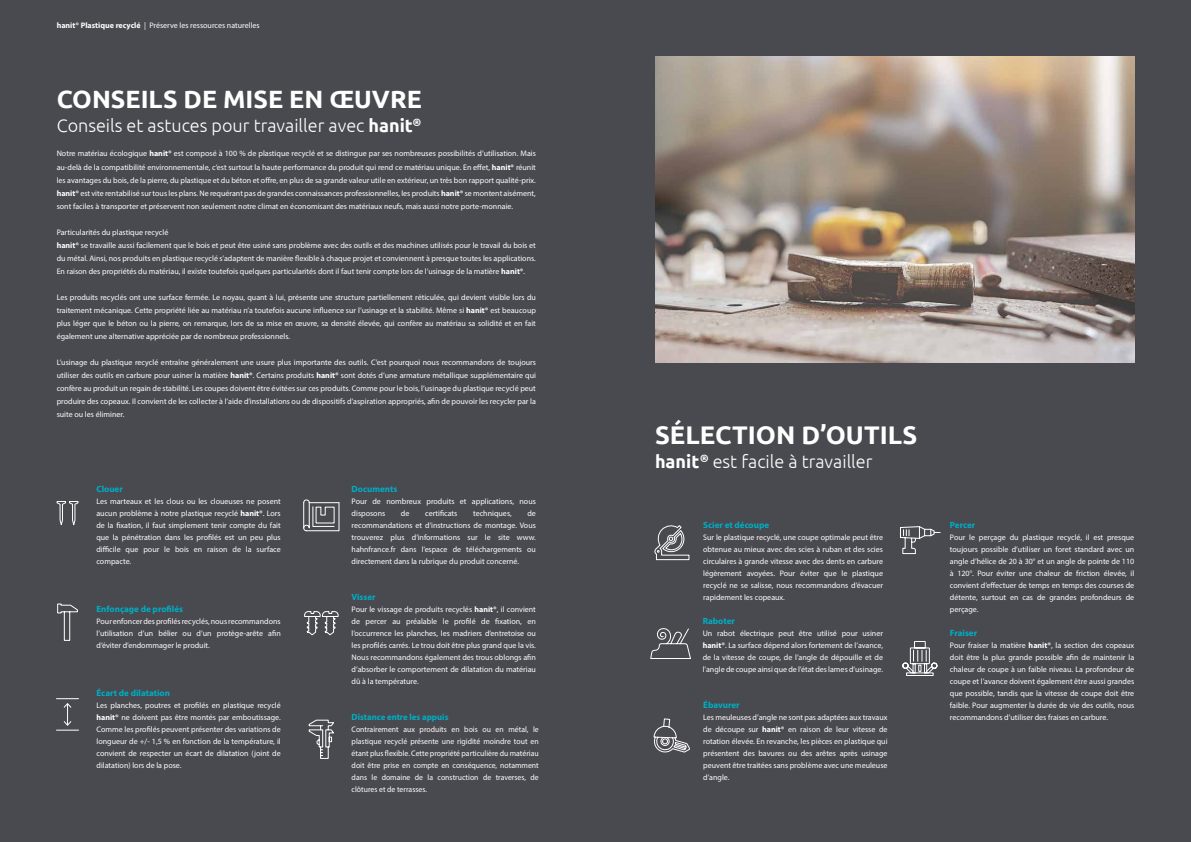
<style>
.page{position:relative;width:1191px;height:842px;background:#fff}
.page>*{position:absolute;margin:0;border:0;box-sizing:border-box;transform-origin:0 0}
.t1{font:700 25.5px "Ubuntu";color:#fff}
.t2{font:700 25px "Ubuntu";color:#fff}
.t3{font:300 18px "Ubuntu";color:#fff}
.t4{font:700 9px "Myriad Pro";color:#00aec3}
.t5{font:8px/12px "Myriad Pro";color:#fff;text-align:justify}
.s1{font-weight:700}
</style>
<div class="page">
<div style="left:0;top:0;width:595px;height:842px;background:#494950"></div>
<svg style="left:56px;top:698px;width:23px;height:33px"></svg>
<svg style="left:303px;top:499px;width:36px;height:32px"></svg>
<svg style="left:304px;top:611px;width:35px;height:24px"></svg>
<svg style="left:57px;top:603px;width:21px;height:38px"></svg>
<svg style="left:56px;top:501px;width:23px;height:24px"></svg>
<svg style="left:308px;top:719px;width:26px;height:40px"></svg>
<div style="left:595px;top:0;width:596px;height:842px;background:#494950"></div>
<img style="left:655px;top:57px;width:479px;height:306px">
<svg style="left:654px;top:525px;width:35px;height:35px"></svg>
<svg style="left:900px;top:526px;width:40px;height:28px"></svg>
<svg style="left:653px;top:718px;width:37px;height:35px"></svg>
<svg style="left:902px;top:641px;width:35px;height:35px"></svg>
<svg style="left:650px;top:628px;width:41px;height:31px"></svg>
<p class="t5" style="left:57px;top:19px;width:205px"><span class="s1">hanit® Plastique recyclé</span> | Préserve les ressources naturelles</p>
<h2 class="t2" style="left:57px;top:84px;width:366px">CONSEILS DE MISE EN ŒUVRE</h2>
<h3 class="t3" style="left:57px;top:114px;width:366px">Conseils et astuces pour travailler avec <span class="s1">hanit</span><sup>®</sup></h3>
<p class="t5" style="left:57px;top:147px;width:481px;line-height:13px">Notre matériau écologique <span class="s1">hanit®</span> est composé à 100 % de plastique recyclé et se distingue par ses nombreuses possibilités d’utilisation. Mais au-delà de la compatibilité environnementale, c’est surtout la haute performance du produit qui rend ce matériau unique. En effet, <span class="s1">hanit®</span> réunit les avantages du bois, de la pierre, du plastique et du béton et offre, en plus de sa grande valeur utile en extérieur, un très bon rapport qualité-prix. <span class="s1">hanit®</span> est vite rentabilisé sur tous les plans. Ne requérant pas de grandes connaissances professionnelles, les produits <span class="s1">hanit®</span> se montent aisément, sont faciles à transporter et préservent non seulement notre climat en économisant des matériaux neufs, mais aussi notre porte-monnaie.</p>
<p class="t5" style="left:57px;top:225px;width:481px;line-height:13px;text-align:left">Particularités du plastique recyclé<br><span class="s1">hanit®</span> se travaille aussi facilement que le bois et peut être usiné sans problème avec des outils et des machines utilisés pour le travail du bois et du métal. Ainsi, nos produits en plastique recyclé s’adaptent de manière flexible à chaque projet et conviennent à presque toutes les applications.<br>En raison des propriétés du matériau, il existe toutefois quelques particularités dont il faut tenir compte lors de l’usinage de la matière <span class="s1">hanit®</span>.</p>
<p class="t5" style="left:57px;top:290px;width:481px;line-height:13px">Les produits recyclés ont une surface fermée. Le noyau, quant à lui, présente une structure partiellement réticulée, qui devient visible lors du traitement mécanique. Cette propriété liée au matériau n’a toutefois aucune influence sur l’usinage et la stabilité. Même si <span class="s1">hanit®</span> est beaucoup plus léger que le béton ou la pierre, on remarque, lors de sa mise en œuvre, sa densité élevée, qui confère au matériau sa solidité et en fait également une alternative appréciée par de nombreux professionnels.</p>
<p class="t5" style="left:57px;top:355px;width:481px;line-height:13px">L’usinage du plastique recyclé entraîne généralement une usure plus importante des outils. C’est pourquoi nous recommandons de toujours utiliser des outils en carbure pour usiner la matière <span class="s1">hanit®</span>. Certains produits <span class="s1">hanit®</span> sont dotés d’une armature métallique supplémentaire qui confère au produit un regain de stabilité. Les coupes doivent être évitées sur ces produits. Comme pour le bois, l’usinage du plastique recyclé peut produire des copeaux. Il convient de les collecter à l’aide d’installations ou de dispositifs d’aspiration appropriés, afin de pouvoir les recycler par la suite ou les éliminer.</p>
<p class="t4" style="left:96px;top:483px;width:28px">Clouer</p>
<p class="t5" style="left:96px;top:495px;width:186px">Les marteaux et les clous ou les cloueuses ne posent aucun problème à notre plastique recyclé <span class="s1">hanit®</span>. Lors de la fixation, il faut simplement tenir compte du fait que la pénétration dans les profilés est un peu plus difficile que pour le bois en raison de la surface compacte.</p>
<p class="t4" style="left:96px;top:603px;width:88px">Enfonçage de profilés</p>
<p class="t5" style="left:96px;top:615px;width:186px">Pour enfoncer des profilés recyclés, nous recommandons l’utilisation d’un bélier ou d’un protège-arête afin d’éviter d’endommager le produit.</p>
<p class="t4" style="left:96px;top:687px;width:75px">Écart de dilatation</p>
<p class="t5" style="left:96px;top:699px;width:186px">Les planches, poutres et profilés en plastique recyclé <span class="s1">hanit®</span> ne doivent pas être montés par emboutissage.<br>Comme les profilés peuvent présenter des variations de longueur de +/- 1,5 % en fonction de la température, il convient de respecter un écart de dilatation (joint de dilatation) lors de la pose.</p>
<p class="t4" style="left:351px;top:483px;width:47px">Documents</p>
<p class="t5" style="left:351px;top:495px;width:186px">Pour de nombreux produits et applications, nous disposons</p>
<p class="t5" style="left:401px;top:507px;width:10px">de</p>
<p class="t5" style="left:425px;top:507px;width:34px">certificats</p>
<p class="t5" style="left:473px;top:507px;width:40px">techniques,</p>
<p class="t5" style="left:351px;top:507px;width:186px;text-indent:176px">de recommandations et d’instructions de montage. Vous trouverez plus d’informations sur le site www. hahnfrance.fr dans l’espace de téléchargements ou directement dans la rubrique du produit concerné.</p>
<p class="t4" style="left:351px;top:591px;width:25px">Visser</p>
<p class="t5" style="left:351px;top:603px;width:186px">Pour le vissage de produits recyclés <span class="s1">hanit®</span>, il convient de percer au préalable le profilé de fixation, en l’occurrence les planches, les madriers d’entretoise ou les profilés carrés. Le trou doit être plus grand que la vis.<br>Nous recommandons également des trous oblongs afin d’absorber le comportement de dilatation du matériau dû à la température.</p>
<p class="t4" style="left:351px;top:711px;width:98px">Distance entre les appuis</p>
<p class="t5" style="left:351px;top:723px;width:189px">Contrairement aux produits en bois ou en métal, le plastique recyclé présente une rigidité moindre tout en étant plus flexible. Cette propriété particulière du matériau doit être prise en compte en conséquence, notamment dans le domaine de la construction de traverses, de clôtures et de terrasses.</p>
<h1 class="t1" style="left:655px;top:419px;width:264px">SÉLECTION D’OUTILS</h1>
<h3 class="t3" style="left:655px;top:450px;width:219px"><span class="s1">hanit</span><sup>®</sup> est facile à travailler</h3>
<p class="t4" style="left:703px;top:519px;width:67px">Scier et découpe</p>
<p class="t5" style="left:703px;top:531px;width:181px">Sur le plastique recyclé, une coupe optimale peut être obtenue au mieux avec des scies à ruban et des scies circulaires à grande vitesse avec des dents en carbure légèrement avoyées. Pour éviter que le plastique recyclé ne se salisse, nous recommandons d’évacuer rapidement les copeaux.</p>
<p class="t4" style="left:702px;top:615px;width:34px">Raboter</p>
<p class="t5" style="left:702px;top:627px;width:182px">Un rabot électrique peut être utilisé pour usiner <span class="s1">hanit®</span>. La surface dépend alors fortement de l’avance, de la vitesse de coupe, de l’angle de dépouille et de l’angle de coupe ainsi que de l’état des lames d’usinage.</p>
<p class="t4" style="left:703px;top:699px;width:38px">Ébavurer</p>
<p class="t5" style="left:703px;top:711px;width:186px">Les meuleuses d’angle ne sont pas adaptées aux travaux de découpe sur <span class="s1">hanit®</span> en raison de leur vitesse de rotation élevée. En revanche, les pièces en plastique qui présentent des bavures ou des arêtes après usinage peuvent être traitées sans problème avec une meuleuse d’angle.</p>
<p class="t4" style="left:950px;top:519px;width:27px">Percer</p>
<p class="t5" style="left:950px;top:531px;width:186px">Pour le perçage du plastique recyclé, il est presque toujours possible d’utiliser un foret standard avec un angle d’hélice de 20 à 30° et un angle de pointe de 110 à 120°. Pour éviter une chaleur de friction élevée, il convient d’effectuer de temps en temps des courses de détente, surtout en cas de grandes profondeurs de perçage.</p>
<p class="t4" style="left:950px;top:627px;width:29px">Fraiser</p>
<p class="t5" style="left:950px;top:639px;width:186px">Pour fraiser la matière <span class="s1">hanit®</span>, la section des copeaux doit être la plus grande possible afin de maintenir la chaleur de coupe à un faible niveau. La profondeur de coupe et l’avance doivent également être aussi grandes que possible, tandis que la vitesse de coupe doit être faible. Pour augmenter la durée de vie des outils, nous recommandons d’utiliser des fraises en carbure.</p>
</div>
